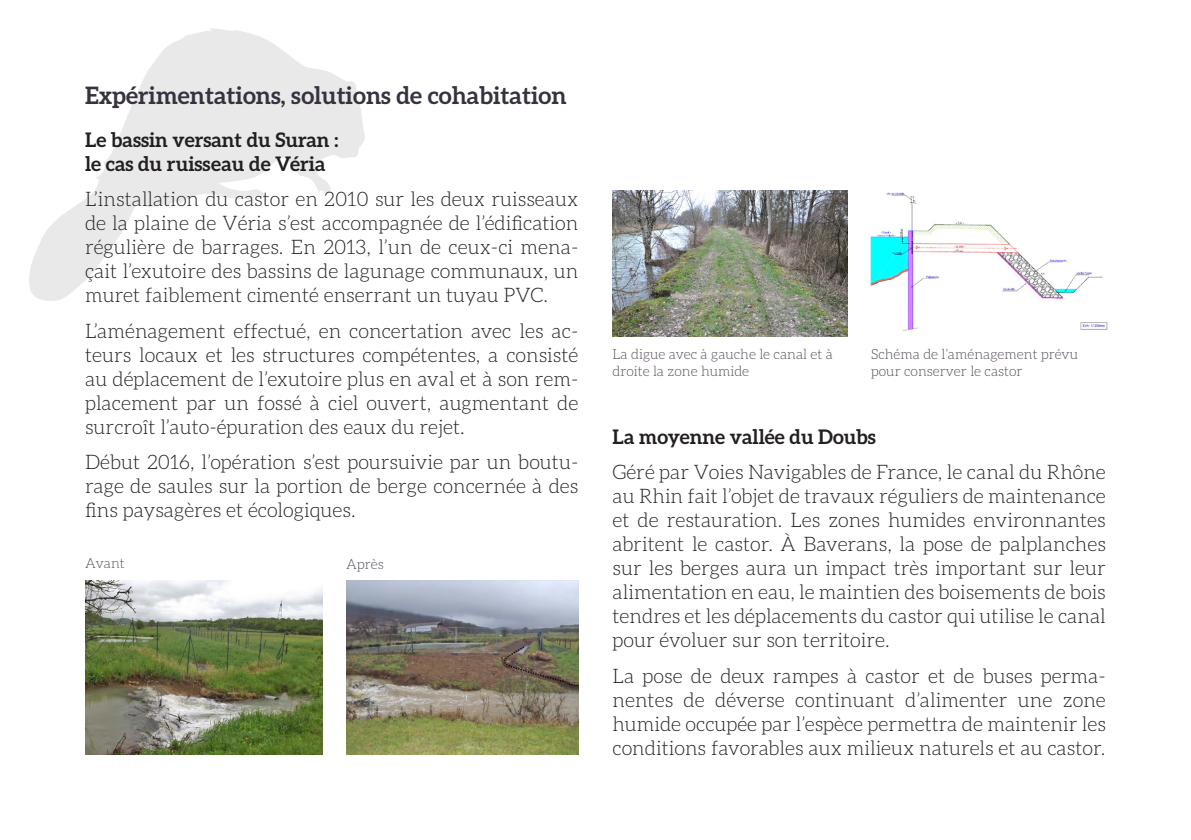
<style>
.page{position:relative;width:1191px;height:840px;background:#fff}
.page>*{position:absolute;margin:0;border:0;box-sizing:border-box;transform-origin:0 0}
.titre{font:700 24px "Aleo";color:#383140}
.texte{font:300 20px/24px "Aleo";color:#231f20;text-align:justify}
.texte-2{font:700 20px/24px "Aleo";color:#231f20}
.légende{font:300 14px/16.8px "Aleo";color:#544b58}
</style>
<div class="page">
<img style="left:346px;top:580px;width:232px;height:174px">
<img style="left:85px;top:580px;width:237px;height:174px">
<img style="left:612px;top:190px;width:235px;height:146px">
<img style="left:870px;top:192px;width:238px;height:139px">
<p class="titre" style="left:85px;top:82px;width:483px">Expérimentations, solutions de cohabitation</p>
<p class="texte-2" style="left:85px;top:127px;width:255px">Le bassin versant du Suran : le cas du ruisseau de Véria</p>
<p class="texte" style="left:85px;top:187px;width:495px">L’installation du castor en 2010 sur les deux ruisseaux de la plaine de Véria s’est accompagnée de l’édification régulière de barrages. En 2013, l’un de ceux-ci mena&shy;çait l’exutoire des bassins de lagunage communaux, un muret faiblement cimenté enserrant un tuyau PVC.</p>
<p class="texte" style="left:85px;top:318px;width:495px">L’aménagement effectué, en concertation avec les ac&shy;teurs locaux et les structures compétentes, a consisté au déplacement de l’exutoire plus en aval et à son rem&shy;placement par un fossé à ciel ouvert, augmentant de surcroît l’auto-épuration des eaux du rejet.</p>
<p class="texte" style="left:85px;top:449px;width:495px">Début 2016, l’opération s’est poursuivie par un boutu&shy;rage de saules sur la portion de berge concernée à des fins paysagères et écologiques.</p>
<p class="légende" style="left:85px;top:554px;width:41px">Avant</p>
<p class="légende" style="left:346px;top:555px;width:39px">Après</p>
<p class="légende" style="left:612px;top:345px;width:222px">La digue avec à gauche le canal et à droite la zone humide</p>
<p class="légende" style="left:871px;top:345px;width:208px">Schéma de l’aménagement prévu pour conserver le castor</p>
<p class="texte-2" style="left:612px;top:424px;width:265px">La moyenne vallée du Doubs</p>
<p class="texte" style="left:612px;top:460px;width:495px">Géré par Voies Navigables de France, le canal du Rhône au Rhin fait l’objet de travaux réguliers de maintenance et de restauration. Les zones humides environnantes abritent le castor. À Baverans, la pose de palplanches sur les berges aura un impact très important sur leur alimentation en eau, le maintien des boisements de bois tendres et les déplacements du castor qui utilise le canal pour évoluer sur son territoire.</p>
<p class="texte" style="left:612px;top:663px;width:495px">La pose de deux rampes à castor et de buses perma&shy;nentes de déverse continuant d’alimenter une zone humide occupée par l’espèce permettra de maintenir les conditions favorables aux milieux naturels et au castor.</p>
</div>
